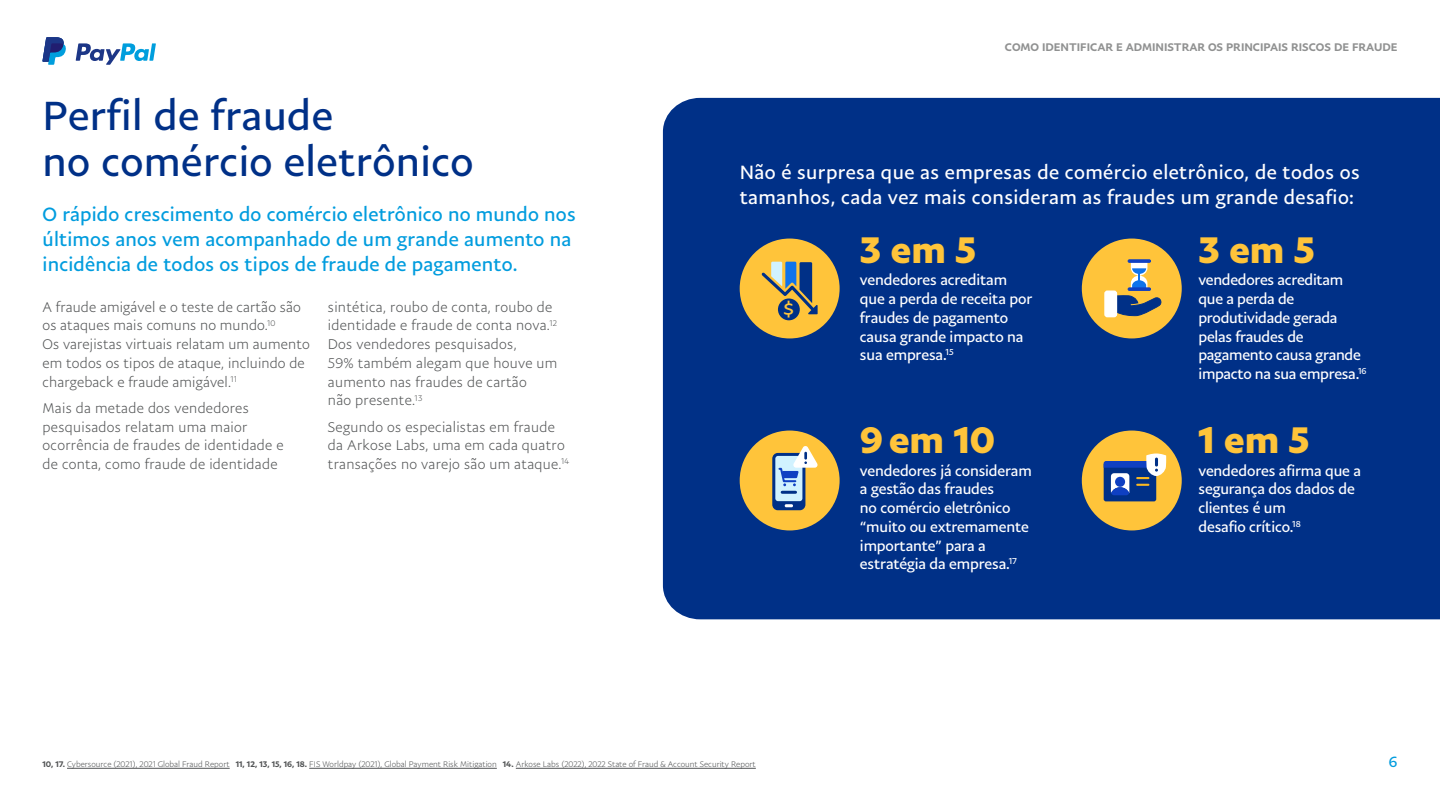
<style>
.page{position:relative;width:1440px;height:810px;background:#fff}
.page>*{position:absolute;margin:0;border:0;box-sizing:border-box;transform-origin:0 0}
.t1{font:41.25px/46.5px "Pay Pal Sans Big";letter-spacing:.01em;color:#003087}
.t2{font:700 37.5px "Pay Pal Sans Big";color:#ffc43a}
.t3{font:20.33px "Pay Pal Sans Big";color:#ffc43a}
.t4{font:19.5px/24.8px "Pay Pal Sans Big";letter-spacing:.01em;color:#009cde}
.t5{font:19.5px/24.8px "Pay Pal Sans Big";letter-spacing:.02em;color:#fff}
.t6{font:15px/18.8px "Pay Pal Sans Big";letter-spacing:-.01em;color:#fff}
.t7{font:15px "Pay Pal Sans Big";color:#009cde}
.t8{font:300 14.25px/18.8px "Pay Pal Sans Big";letter-spacing:.02em;color:#515354}
.t9{font:500 11.25px "Pay Pal Sans Big";color:#909191}
.t10{font:300 8.25px "Pay Pal Sans Big";color:#515354}
.s1{font-weight:500}
</style>
<div class="page">
<svg style="left:76px;top:43px;width:80px;height:22px"></svg>
<svg style="left:43px;top:37px;width:23px;height:28px"></svg>
<div style="left:663px;top:98px;width:777px;height:521px;background:#003087"></div>
<hr style="left:67px;top:768px;width:163px;height:1px;background:#515354">
<hr style="left:309px;top:768px;width:188px;height:1px;background:#515354">
<hr style="left:516px;top:768px;width:240px;height:1px;background:#515354">
<div style="left:740px;top:239px;width:100px;height:99px;background:#ffc43a;border-radius:50%"></div>
<svg style="left:762px;top:262px;width:56px;height:52px"></svg>
<div style="left:778px;top:299px;width:22px;height:21px;background:#003087;border-radius:50%"></div>
<div style="left:1082px;top:239px;width:100px;height:99px;background:#ffc43a;border-radius:50%"></div>
<div style="left:1128px;top:259px;width:23px;height:4px;border:1px solid #0f40c2"></div>
<svg style="left:1112px;top:261px;width:50px;height:55px"></svg>
<div style="left:1105px;top:291px;width:11px;height:26px;background:#fff;border-radius:2px"></div>
<div style="left:1104px;top:291px;width:13px;height:26px;border:1px solid #fff;border-radius:2px"></div>
<div style="left:740px;top:431px;width:100px;height:99px;background:#ffc43a;border-radius:50%"></div>
<div style="left:772px;top:453px;width:33px;height:57px;background:#003087;border-radius:6px"></div>
<div style="left:775px;top:456px;width:27px;height:45px;background:#d1f2ff;border-radius:3px"></div>
<svg style="left:785px;top:504px;width:8px;height:3px"></svg>
<svg style="left:777px;top:446px;width:41px;height:40px"></svg>
<hr style="left:782px;top:491px;width:14px;height:3px;background:#003087">
<div style="left:1082px;top:431px;width:100px;height:99px;background:#ffc43a;border-radius:50%"></div>
<svg style="left:1104px;top:453px;width:62px;height:48px"></svg>
<h1 class="t1" style="left:43px;top:91px;width:433px">Perfil de fraude<br>no comércio eletrônico</h1>
<h3 class="t4" style="left:43px;top:202px;width:535px">O rápido crescimento do comércio eletrônico no mundo nos últimos anos vem acompanhado de um grande aumento na incidência de todos os tipos de fraude de pagamento.</h3>
<p class="t8" style="left:43px;top:297px;width:269px">A fraude amigável e o teste de cartão são os ataques mais comuns no mundo.<sup>10<br></sup>Os varejistas virtuais relatam um aumento em todos os tipos de ataque, incluindo de chargeback e fraude amigável.<sup>11</sup></p>
<p class="t8" style="left:43px;top:398px;width:243px">Mais da metade dos vendedores pesquisados relatam uma maior ocorrência de fraudes de identidade e de conta, como fraude de identidade</p>
<p class="t8" style="left:328px;top:297px;width:231px">sintética, roubo de conta, roubo de identidade e fraude de conta nova.<sup>12<br></sup>Dos vendedores pesquisados,<br>59% também alegam que houve um aumento nas fraudes de cartão<br>não presente.<sup>13</sup></p>
<p class="t8" style="left:328px;top:417px;width:243px">Segundo os especialistas em fraude da Arkose Labs, uma em cada quatro transações no varejo são um ataque.<sup>14</sup></p>
<p class="t9" style="left:1005px;top:40px;width:394px">COMO IDENTIFICAR E ADMINISTRAR OS PRINCIPAIS RISCOS DE FRAUDE</p>
<h3 class="t5" style="left:740px;top:160px;width:622px">Não é surpresa que as empresas de comércio eletrônico, de todos os tamanhos, cada vez mais consideram as fraudes um grande desafio:</h3>
<h3 class="t3" style="left:784px;top:297px;width:12px">$</h3>
<h2 class="t2" style="left:860px;top:225px;width:118px">3 em 5</h2>
<p class="t6" style="left:860px;top:271px;width:174px">vendedores acreditam que a perda de receita por fraudes de pagamento causa grande impacto na sua empresa.<sup>15</sup></p>
<h2 class="t2" style="left:860px;top:415px;width:137px">9 em 10</h2>
<p class="t6" style="left:860px;top:461px;width:173px">vendedores já consideram a gestão das fraudes<br>no comércio eletrônico “muito ou extremamente importante” para a estratégia da empresa.<sup>17</sup></p>
<h2 class="t2" style="left:1198px;top:225px;width:118px">3 em 5</h2>
<p class="t6" style="left:1198px;top:271px;width:170px">vendedores acreditam que a perda de produtividade gerada pelas fraudes de pagamento causa grande impacto na sua empresa.<sup>16</sup></p>
<h2 class="t2" style="left:1198px;top:415px;width:113px">1 em 5</h2>
<p class="t6" style="left:1198px;top:461px;width:164px">vendedores afirma que a segurança dos dados de clientes é um<br>desafio crítico.<sup>18</sup></p>
<p class="t10" style="left:43px;top:760px;width:715px"><span class="s1">10, 17.</span> Cybersource (2021), 2021 Global Fraud Report <span class="s1">11, 12, 13, 15, 16, 18.</span> FIS Worldpay (2021), Global Payment Risk Mitigation <span class="s1">14.</span> Arkose Labs (2022), 2022 State of Fraud &amp; Account Security Report</p>
<p class="t7" style="left:1389px;top:753px;width:10px">6</p>
</div>
